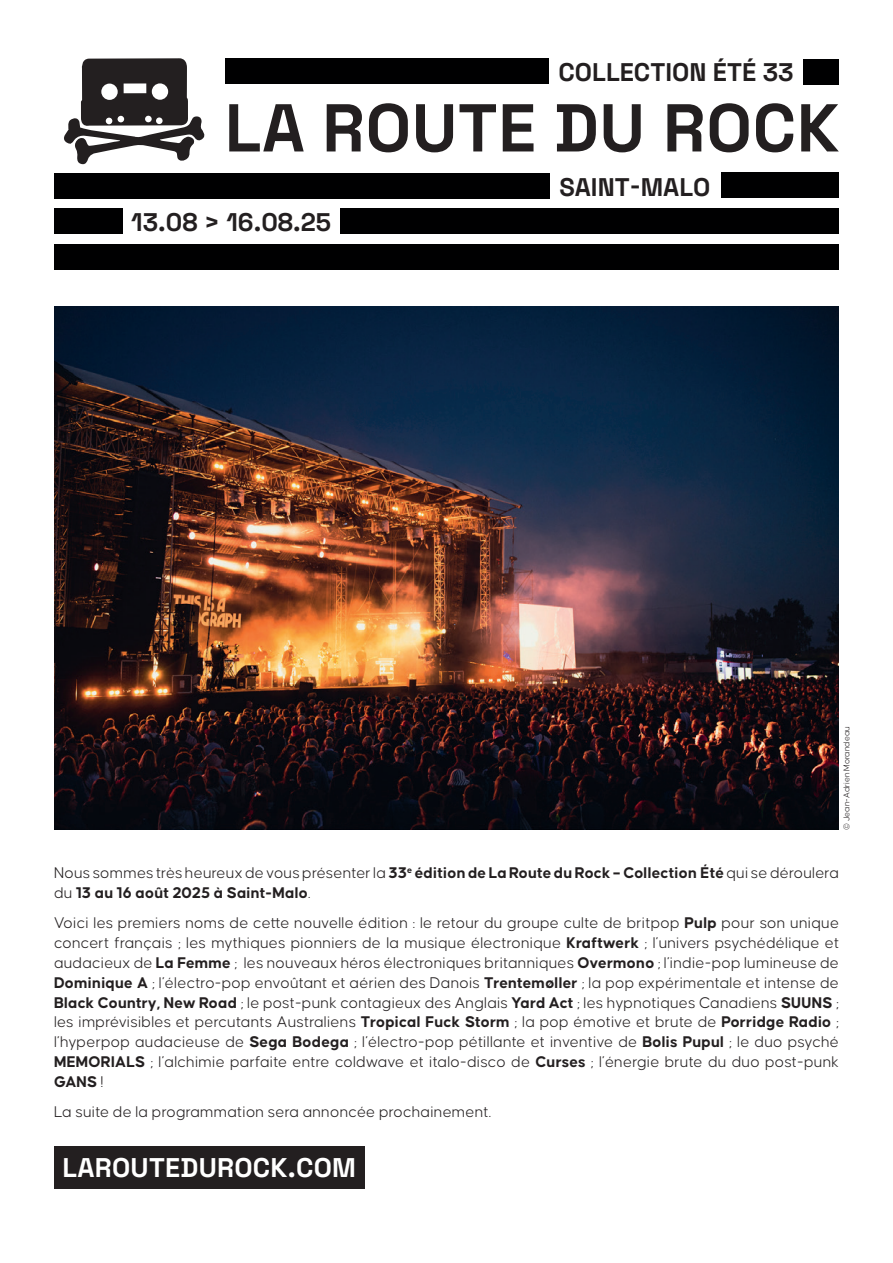
<style>
.page{position:relative;width:893px;height:1263px;background:#fff}
.page>*{position:absolute;margin:0;border:0;box-sizing:border-box;transform-origin:0 0}
.t1{font:300 67.5px "Space Grotesk";letter-spacing:.01em;color:#231f20}
.t2{font:300 27px "Space Grotesk";letter-spacing:.01em;color:#fff}
.t3{font:300 25.5px "Space Grotesk";color:#231f20}
.t4{font:300 16.5px/19.8px "Causten";letter-spacing:.01em;color:#231f20;text-align:justify}
.t5{font:700 16.5px/19.8px "Causten";letter-spacing:.01em;color:#231f20}
.t6{font:300 9px "Causten";color:#231f20}
.s1{font-weight:300}
.s2{font-weight:700}
</style>
<div class="page">
<div style="left:54px;top:208px;width:68px;height:26px;background:#000001"></div>
<div style="left:225px;top:58px;width:324px;height:26px;background:#000001"></div>
<div style="left:340px;top:208px;width:498px;height:26px;background:#000001"></div>
<div style="left:721px;top:172px;width:117px;height:26px;background:#000001"></div>
<div style="left:54px;top:173px;width:495px;height:25px;background:#000001"></div>
<div style="left:54px;top:244px;width:785px;height:26px;background:#000001"></div>
<div style="left:803px;top:59px;width:36px;height:25px;background:#000001"></div>
<svg style="left:64px;top:58px;width:141px;height:107px"></svg>
<img style="left:54px;top:306px;width:785px;height:524px">
<div style="left:54px;top:1147px;width:311px;height:42px;background:#231f20"></div>
<h3 class="t3" style="left:559px;top:54px;width:237px">COLLECTION ÉTÉ 33</h3>
<h1 class="t1" style="left:225px;top:78px;width:616px">LA ROUTE DU ROCK</h1>
<h3 class="t3" style="left:131px;top:204px;width:201px">13.08 &gt; 16.08.25</h3>
<h3 class="t3" style="left:559px;top:168px;width:153px">SAINT-MALO</h3>
<p class="t6" style="left:842px;top:830px;width:105px;rotate:-90deg">© Jean-Adrien Morandeau</p>
<p class="t5" style="left:54px;top:863px;width:786px"><span class="s1">Nous sommes très heureux de vous présenter la</span> 33<sup>e</sup> édition de La Route du Rock – Collection Été <span class="s1">qui se déroulera du</span> 13 au 16 août 2025 à Saint-Malo<span class="s1">.</span></p>
<p class="t4" style="left:54px;top:913px;width:787px">Voici les premiers noms de cette nouvelle édition : le retour du groupe culte de britpop <span class="s2">Pulp</span> pour son unique concert français ; les mythiques pionniers de la musique électronique <span class="s2">Kraftwerk</span> ; l’univers psychédélique et audacieux de <span class="s2">La Femme</span> ; les nouveaux héros électroniques britanniques <span class="s2">Overmono</span> ; l’indie-pop lumineuse de <span class="s2">Dominique A</span> ; l’électro-pop envoûtant et aérien des Danois <span class="s2">Trentemøller</span> ; la pop expérimentale et intense de <span class="s2">Black Country, New Road</span> ; le post-punk contagieux des Anglais <span class="s2">Yard Act</span> ; les hypnotiques Canadiens <span class="s2">SUUNS</span> ; les imprévisibles et percutants Australiens <span class="s2">Tropical Fuck Storm</span> ; la pop émotive et brute de <span class="s2">Porridge Radio</span> ; l’hyperpop audacieuse de <span class="s2">Sega Bodega</span> ; l’électro-pop pétillante et inventive de <span class="s2">Bolis Pupul</span> ; le duo psyché <span class="s2">MEMORIALS</span> ; l’alchimie parfaite entre coldwave et italo-disco de <span class="s2">Curses</span> ; l’énergie brute du duo post-punk <span class="s2">GANS</span> !</p>
<p class="t4" style="left:54px;top:1102px;width:439px">La suite de la programmation sera annoncée prochainement.</p>
<h2 class="t2" style="left:63px;top:1148px;width:295px">LAROUTEDUROCK.COM</h2>
</div>
